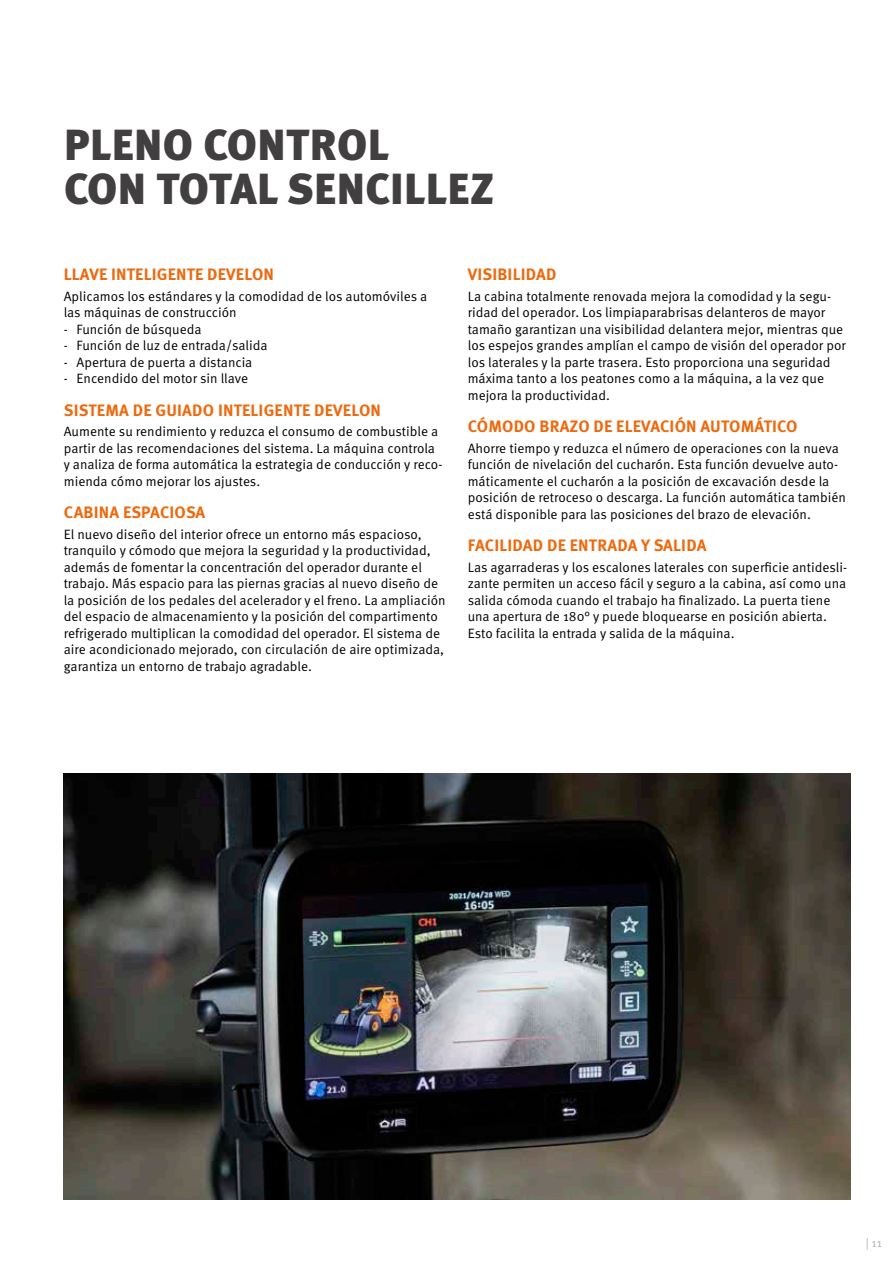
<style>
.page{position:relative;width:893px;height:1263px;background:#fff}
.page>*{position:absolute;margin:0;border:0;box-sizing:border-box;transform-origin:0 0}
.t1{font:900 43.5px/43.5px "Meta Pro";letter-spacing:.01em;color:#423f41}
.t2{font:700 16.5px "Meta Pro";letter-spacing:.01em;color:#ed6a0f}
.t3{font:13.5px/16.5px "Meta Pro Norm";color:#000}
.t4{font:12px "Meta Pro Norm";color:#b2b2b2}
</style>
<div class="page">
<img style="left:64px;top:774px;width:786px;height:425px">
<h1 class="t1" style="left:64px;top:121px;width:431px">PLENO CONTROL<br>CON TOTAL SENCILLEZ</h1>
<p class="t2" style="left:64px;top:261px;width:212px">LLAVE INTELIGENTE DEVELON</p>
<p class="t3" style="left:64px;top:287px;width:365px">Aplicamos los estándares y la comodidad de los automóviles a las máquinas de construcción</p>
<p class="t3" style="left:64px;top:320px;width:139px">- Función de búsqueda</p>
<p class="t3" style="left:64px;top:337px;width:205px">- Función de luz de entrada/salida</p>
<p class="t3" style="left:64px;top:353px;width:190px">- Apertura de puerta a distancia</p>
<p class="t3" style="left:64px;top:370px;width:186px">- Encendido del motor sin llave</p>
<p class="t2" style="left:64px;top:397px;width:319px">SISTEMA DE GUIADO INTELIGENTE DEVELON</p>
<p class="t3" style="left:64px;top:423px;width:380px">Aumente su rendimiento y reduzca el consumo de combustible a partir de las recomendaciones del sistema. La máquina controla y analiza de forma automática la estrategia de conducción y reco&shy;mienda cómo mejorar los ajustes.</p>
<p class="t2" style="left:64px;top:499px;width:143px">CABINA ESPACIOSA</p>
<p class="t3" style="left:64px;top:525px;width:383px">El nuevo diseño del interior ofrece un entorno más espacioso, tranquilo y cómodo que mejora la seguridad y la productividad, además de fomentar la concentración del operador durante el trabajo. Más espacio para las piernas gracias al nuevo diseño de la posición de los pedales del acelerador y el freno. La ampliación del espacio de almacenamiento y la posición del compartimento refrigerado multiplican la comodidad del operador. El sistema de aire acondicionado mejorado, con circulación de aire optimizada, garantiza un entorno de trabajo agradable.</p>
<p class="t2" style="left:468px;top:261px;width:90px">VISIBILIDAD</p>
<p class="t3" style="left:468px;top:287px;width:380px">La cabina totalmente renovada mejora la comodidad y la segu&shy;ridad del operador. Los limpiaparabrisas delanteros de mayor tamaño garantizan una visibilidad delantera mejor, mientras que los espejos grandes amplían el campo de visión del operador por los laterales y la parte trasera. Esto proporciona una seguridad máxima tanto a los peatones como a la máquina, a la vez que mejora la productividad.</p>
<p class="t2" style="left:468px;top:413px;width:331px">CÓMODO BRAZO DE ELEVACIÓN AUTOMÁTICO</p>
<p class="t3" style="left:468px;top:439px;width:380px">Ahorre tiempo y reduzca el número de operaciones con la nueva función de nivelación del cucharón. Esta función devuelve auto&shy;máticamente el cucharón a la posición de excavación desde la posición de retroceso o descarga. La función automática también está disponible para las posiciones del brazo de elevación.</p>
<p class="t2" style="left:468px;top:532px;width:240px">FACILIDAD DE ENTRADA Y SALIDA</p>
<p class="t3" style="left:468px;top:558px;width:381px">Las agarraderas y los escalones laterales con superficie antidesli&shy;zante permiten un acceso fácil y seguro a la cabina, así como una salida cómoda cuando el trabajo ha finalizado. La puerta tiene una apertura de 180° y puede bloquearse en posición abierta.<br>Esto facilita la entrada y salida de la máquina.</p>
<p class="t4" style="left:866px;top:1233px;width:18px">| 11</p>
</div>
